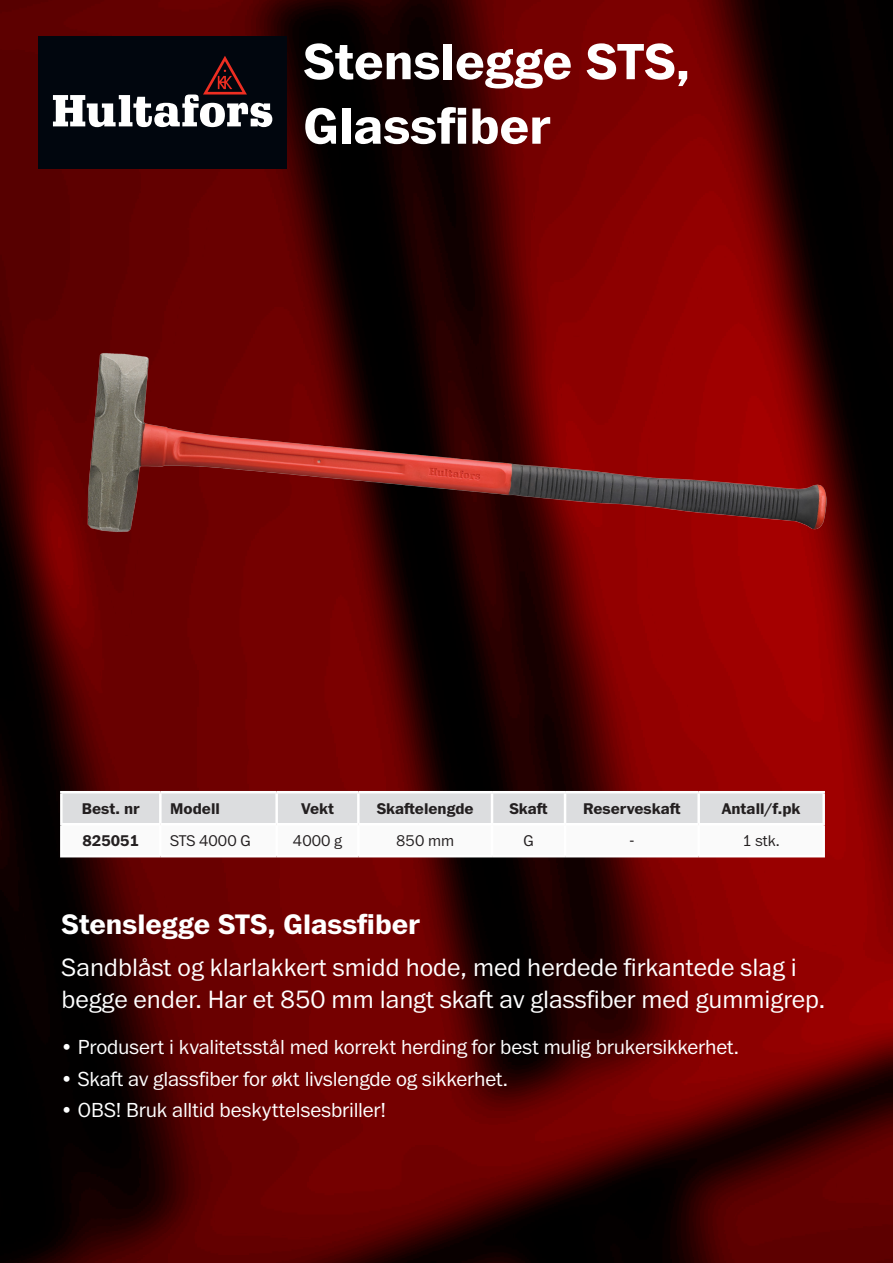
<style>
.page{position:relative;width:893px;height:1263px;background:#fff}
.page>*{position:absolute;margin:0;border:0;box-sizing:border-box;transform-origin:0 0}
.t1{font:700 52.8px/64.5px "Franklin ITC Pro";color:#fff}
.t2{font:700 29.25px "Franklin ITC Pro";color:#fff}
.t3{font:300 25.95px/32.4px "Franklin ITC Pro";color:#fff}
.t4{font:300 21.15px "Franklin ITC Pro";letter-spacing:-.01em;color:#fff}
.t5{font:700 16.05px "Franklin ITC Pro";color:#231f20}
.t6{font:300 16.05px "Franklin ITC Pro";color:#231f20}
</style>
<div class="page">
<img style="left:0;top:0;width:893px;height:1263px">
<div style="left:38px;top:36px;width:249px;height:133px;background:#01060e"></div>
<svg style="left:53px;top:56px;width:219px;height:71px"></svg>
<svg style="left:63px;top:793px;width:759px;height:62px"></svg>
<hr style="left:60px;top:825px;width:3px;height:30px;background:#fff">
<hr style="left:159px;top:825px;width:3px;height:30px;background:#fff">
<hr style="left:275px;top:825px;width:3px;height:30px;background:#fff">
<hr style="left:357px;top:825px;width:3px;height:30px;background:#fff">
<hr style="left:491px;top:825px;width:2px;height:30px;background:#fff">
<hr style="left:564px;top:825px;width:2px;height:30px;background:#fff">
<hr style="left:697px;top:825px;width:3px;height:30px;background:#fff">
<hr style="left:822px;top:825px;width:3px;height:30px;background:#fff">
<hr style="left:60px;top:855px;width:100px;height:2px;background:#fff">
<hr style="left:160px;top:855px;width:117px;height:2px;background:#fff">
<hr style="left:277px;top:855px;width:81px;height:2px;background:#fff">
<hr style="left:358px;top:855px;width:134px;height:2px;background:#fff">
<hr style="left:492px;top:855px;width:73px;height:2px;background:#fff">
<hr style="left:565px;top:855px;width:134px;height:2px;background:#fff">
<hr style="left:699px;top:855px;width:126px;height:2px;background:#fff">
<hr style="left:60px;top:793px;width:3px;height:30px;background:#fff">
<hr style="left:159px;top:793px;width:3px;height:30px;background:#fff">
<hr style="left:60px;top:791px;width:100px;height:2px;background:#fff">
<hr style="left:60px;top:823px;width:100px;height:2px;background:#fff">
<hr style="left:275px;top:793px;width:3px;height:30px;background:#fff">
<hr style="left:160px;top:791px;width:117px;height:2px;background:#fff">
<hr style="left:160px;top:823px;width:117px;height:2px;background:#fff">
<hr style="left:357px;top:793px;width:3px;height:30px;background:#fff">
<hr style="left:277px;top:791px;width:81px;height:2px;background:#fff">
<hr style="left:277px;top:823px;width:81px;height:2px;background:#fff">
<hr style="left:491px;top:793px;width:2px;height:30px;background:#fff">
<hr style="left:358px;top:791px;width:134px;height:2px;background:#fff">
<hr style="left:358px;top:823px;width:134px;height:2px;background:#fff">
<hr style="left:564px;top:793px;width:2px;height:30px;background:#fff">
<hr style="left:492px;top:791px;width:73px;height:2px;background:#fff">
<hr style="left:492px;top:823px;width:73px;height:2px;background:#fff">
<hr style="left:697px;top:793px;width:3px;height:30px;background:#fff">
<hr style="left:565px;top:791px;width:134px;height:2px;background:#fff">
<hr style="left:565px;top:823px;width:134px;height:2px;background:#fff">
<hr style="left:822px;top:793px;width:3px;height:30px;background:#fff">
<hr style="left:699px;top:791px;width:126px;height:2px;background:#fff">
<hr style="left:699px;top:823px;width:126px;height:2px;background:#fff">
<img style="left:38px;top:310px;width:817px;height:276px">
<h1 class="t1" style="left:304px;top:31px;width:388px">Stenslegge STS,<br>Glassfiber</h1>
<p class="t5" style="left:82px;top:800px;width:60px">Best. nr</p>
<p class="t5" style="left:170px;top:800px;width:51px">Modell</p>
<p class="t5" style="left:301px;top:800px;width:34px">Vekt</p>
<p class="t5" style="left:377px;top:800px;width:98px">Skaftelengde</p>
<p class="t5" style="left:509px;top:800px;width:40px">Skaft</p>
<p class="t5" style="left:583px;top:800px;width:99px">Reserveskaft</p>
<p class="t5" style="left:722px;top:800px;width:80px">Antall/f.pk</p>
<p class="t5" style="left:83px;top:832px;width:58px">825051</p>
<p class="t6" style="left:170px;top:832px;width:82px">STS 4000 G</p>
<p class="t6" style="left:293px;top:832px;width:51px">4000 g</p>
<p class="t6" style="left:396px;top:832px;width:59px">850 mm</p>
<p class="t6" style="left:523px;top:832px;width:12px">G</p>
<p class="t6" style="left:630px;top:832px;width:5px">-</p>
<p class="t6" style="left:742px;top:832px;width:39px">1 stk.</p>
<h2 class="t2" style="left:62px;top:908px;width:360px">Stenslegge STS, Glassfiber</h2>
<p class="t3" style="left:62px;top:952px;width:765px">Sandblåst og klarlakkert smidd hode, med herdede firkantede slag i begge ender. Har et 850 mm langt skaft av glassfiber med gummigrep.</p>
<p class="t4" style="left:62px;top:1036px;width:679px">• Produsert i kvalitetsstål med korrekt herding for best mulig brukersikkerhet.</p>
<p class="t4" style="left:62px;top:1067px;width:448px">• Skaft av glassfiber for økt livslengde og sikkerhet.</p>
<p class="t4" style="left:62px;top:1099px;width:326px">• OBS! Bruk alltid beskyttelsesbriller!</p>
</div>
